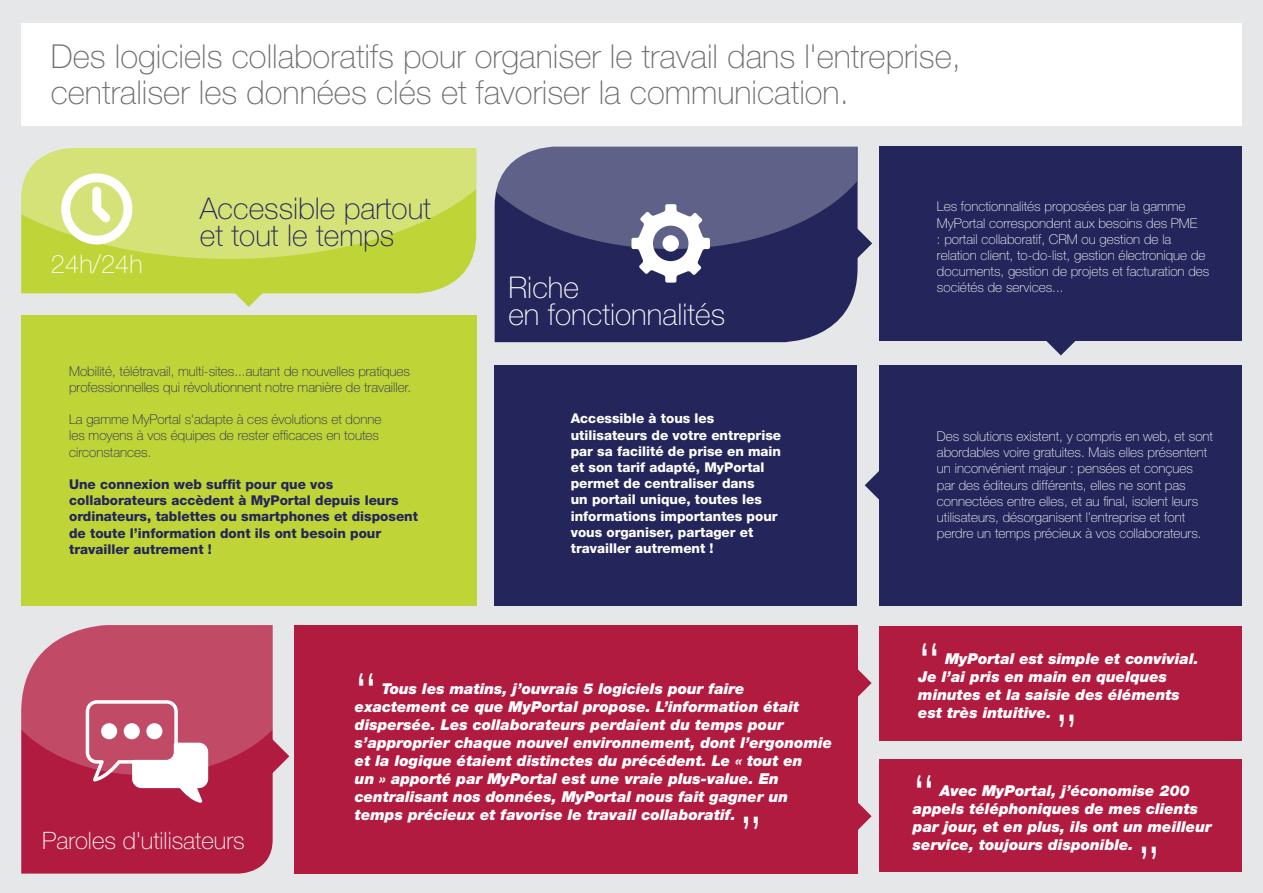
<style>
.page{position:relative;width:1263px;height:893px;background:#e6e7e9}
.page>*{position:absolute;margin:0;border:0;box-sizing:border-box;transform-origin:0 0}
.t1{font:45px "Century Gothic";color:#fff}
.t2{font:100 33px "Helvetica Neue LT Std";color:#6c6d70}
.t3{font:100 30px "Helvetica Neue LT Std";color:#24255b}
.t4{font:100 30px "Helvetica Neue LT Std";color:#fff}
.t5{font:100 25.5px "Helvetica Neue LT Std";color:#fff}
.t6{font:100 24px "Helvetica Neue LT Std";color:#fff}
.t7{font:italic 900 15px/18px "Helvetica Neue";color:#fff}
.t8{font:100 13.5px/16.2px "Helvetica Neue LT Std";color:#fff}
.t9{font:100 13.5px/16.2px "Helvetica Neue LT Std";color:#24255b}
.t10{font:800 13.5px/16.2px "Helvetica Neue";color:#fff}
.t11{font:800 13.5px/16.2px "Helvetica Neue";color:#24255b}
</style>
<div class="page">
<div style="left:21px;top:23px;width:1221px;height:102px;background:#fff"></div>
<div style="left:495px;top:365px;width:362px;height:240px;background:#24255b"></div>
<div style="left:879px;top:147px;width:363px;height:194px;background:#24255b"></div>
<div style="left:879px;top:365px;width:363px;height:240px;background:#24255b"></div>
<div style="left:495px;top:284px;width:362px;height:58px;background:#24255b"></div>
<div style="left:879px;top:626px;width:363px;height:114px;background:#b11b40"></div>
<div style="left:879px;top:759px;width:363px;height:113px;background:#b11b40"></div>
<svg style="left:857px;top:776px;width:14px;height:81px"></svg>
<svg style="left:857px;top:642px;width:14px;height:82px"></svg>
<div style="left:294px;top:625px;width:563px;height:249px;background:#b11b40"></div>
<svg style="left:208px;top:293px;width:81px;height:14px"></svg>
<svg style="left:1046px;top:341px;width:30px;height:14px"></svg>
<svg style="left:865px;top:471px;width:14px;height:29px"></svg>
<div style="left:21px;top:803px;width:252px;height:71px;background:#b11b40"></div>
<div style="left:21px;top:259px;width:451px;height:34px;background:#bfd436"></div>
<div style="left:21px;top:315px;width:455px;height:290px;background:#bfd436"></div>
<svg style="left:21px;top:147px;width:455px;height:112px;background:#d0df6f"></svg>
<svg style="left:495px;top:147px;width:377px;height:137px;background:#5a5a83"></svg>
<div style="left:662px;top:235px;width:17px;height:17px;background:#fff;border-radius:50%"></div>
<svg style="left:21px;top:625px;width:268px;height:178px;background:#c65d77"></svg>
<div style="left:101px;top:723px;width:16px;height:16px;background:#fff;border-radius:50%"></div>
<div style="left:124px;top:723px;width:16px;height:16px;background:#fff;border-radius:50%"></div>
<div style="left:146px;top:723px;width:16px;height:16px;background:#fff;border-radius:50%"></div>
<svg style="left:61px;top:173px;width:71px;height:72px;background:#e4edab"></svg>
<p class="t2" style="left:51px;top:38px;width:912px">Des logiciels collaboratifs pour organiser le travail dans l'entreprise,</p>
<p class="t2" style="left:51px;top:74px;width:800px">centraliser les données clés et favoriser la communication.</p>
<p class="t5" style="left:51px;top:249px;width:93px">24h/24h</p>
<p class="t3" style="left:200px;top:191px;width:233px">Accessible partout</p>
<p class="t3" style="left:200px;top:218px;width:196px">et tout le temps</p>
<p class="t9" style="left:69px;top:363px;width:344px">Mobilité, télétravail, multi-sites...autant de nouvelles pratiques professionnelles qui révolutionnent notre manière de travailler.</p>
<p class="t9" style="left:69px;top:411px;width:314px">La gamme MyPortal s'adapte à ces évolutions et donne les moyens à vos équipes de rester efficaces en toutes circonstances.</p>
<p class="t11" style="left:69px;top:476px;width:350px">Une connexion web suffit pour que vos collaborateurs accèdent à MyPortal depuis leurs ordinateurs, tablettes ou smartphones et disposent de toute l’information dont ils ont besoin pour travailler autrement !</p>
<p class="t4" style="left:508px;top:270px;width:72px">Riche</p>
<p class="t4" style="left:508px;top:297px;width:218px">en fonctionnalités</p>
<p class="t10" style="left:571px;top:410px;width:212px">Accessible à tous les utilisateurs de votre entreprise par sa facilité de prise en main et son tarif adapté, MyPortal permet de centraliser dans<br>un portail unique, toutes les informations importantes pour vous organiser, partager et travailler autrement !</p>
<p class="t6" style="left:42px;top:827px;width:204px">Paroles d'utilisateurs</p>
<p class="t1" style="left:355px;top:662px;width:24px">“</p>
<p class="t7" style="left:355px;top:679px;width:479px;text-indent:27px">Tous les matins, j’ouvrais 5 logiciels pour faire exactement ce que MyPortal propose. L’information était dispersée. Les collaborateurs perdaient du temps pour s’approprier chaque nouvel environnement, dont l’ergonomie et la logique étaient distinctes du précédent. Le « tout en<br>un » apporté par MyPortal est une vraie plus-value. En centralisant nos données, MyPortal nous fait gagner un temps précieux et favorise le travail collaboratif.</p>
<p class="t1" style="left:740px;top:779px;width:24px">„</p>
<p class="t8" style="left:937px;top:198px;width:274px">Les fonctionnalités proposées par la gamme MyPortal correspondent aux besoins des PME<br>: portail collaboratif, CRM ou gestion de la relation client, to-do-list, gestion électronique de documents, gestion de projets et facturation des sociétés de services...</p>
<p class="t8" style="left:937px;top:428px;width:278px">Des solutions existent, y compris en web, et sont abordables voire gratuites. Mais elles présentent un inconvénient majeur : pensées et conçues par des éditeurs différents, elles ne sont pas connectées entre elles, et au final, isolent leurs utilisateurs, désorganisent l’entreprise et font perdre un temps précieux à vos collaborateurs.</p>
<p class="t1" style="left:918px;top:632px;width:24px">“</p>
<p class="t7" style="left:945px;top:649px;width:255px">MyPortal est simple et convivial.</p>
<p class="t7" style="left:918px;top:667px;width:263px">Je l’ai pris en main en quelques minutes et la saisie des éléments</p>
<p class="t7" style="left:918px;top:703px;width:135px">est très intuitive.</p>
<p class="t1" style="left:1055px;top:677px;width:24px">„</p>
<p class="t1" style="left:913px;top:764px;width:24px">“</p>
<p class="t7" style="left:913px;top:781px;width:300px;text-indent:27px">Avec MyPortal, j’économise 200 appels téléphoniques de mes clients par jour, et en plus, ils ont un meilleur service, toujours disponible.</p>
<p class="t1" style="left:1138px;top:809px;width:24px">„</p>
</div>
